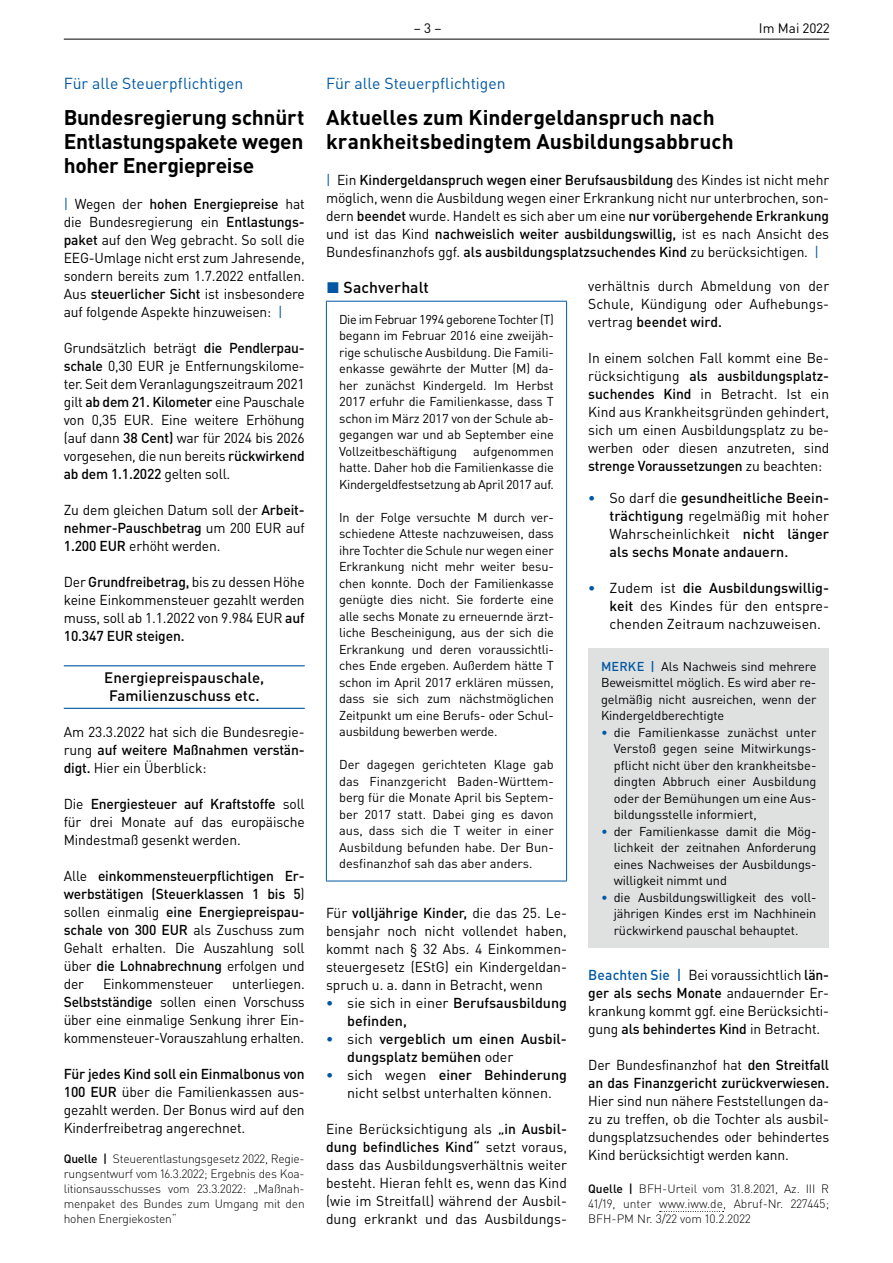
<style>
.page{position:relative;width:893px;height:1263px;background:#fff}
.page>*{position:absolute;margin:0;border:0;box-sizing:border-box;transform-origin:0 0}
.t1{font:700 21px/24px "DIN Pro";letter-spacing:-.005em;color:#000002}
.t2{font:15.75px "DIN Pro";color:#0157a2}
.t3{font:500 15.75px "DIN Pro";letter-spacing:.005em;color:#000002}
.t4{font:500 15px/18px "DIN Pro";letter-spacing:.005em;color:#000002;text-align:center}
.t5{font:14.25px/18px "DIN Pro";letter-spacing:-.01em;color:#000002;text-align:justify}
.t6{font:500 14.25px/18px "DIN Pro";color:#000002}
.t7{font:13.5px "DIN Pro";color:#000002}
.t8{font:12.75px/16.5px "DIN Pro";letter-spacing:-.01em;color:#000002;text-align:justify}
.t9{font:300 12px/15px "DIN Pro";letter-spacing:-.015em;color:#000002;text-align:justify}
.s1{color:#0157a2}
.s2{font-weight:500}
.s3{font-weight:400}
.s4{font-weight:500;color:#0157a2}
</style>
<div class="page">
<hr style="left:64px;top:39px;width:765px;height:1px;background:#000002">
<hr style="left:326px;top:301px;width:241px;height:1px;background:#0157a2">
<hr style="left:326px;top:302px;width:1px;height:579px;background:#0157a2">
<hr style="left:566px;top:302px;width:1px;height:579px;background:#0157a2">
<hr style="left:326px;top:881px;width:241px;height:1px;background:#0157a2">
<svg style="left:660px;top:1211px;width:64px;height:1px"></svg>
<div style="left:588px;top:648px;width:241px;height:300px;background:#dfe1e1"></div>
<hr style="left:64px;top:665px;width:241px;height:1px;background:#0157a2">
<hr style="left:64px;top:708px;width:241px;height:1px;background:#0157a2">
<p class="t2" style="left:64px;top:73px;width:181px">Für alle Steuerpflichtigen</p>
<h1 class="t1" style="left:64px;top:105px;width:242px;text-align:justify">Bundesregierung schnürt Entlastungspakete wegen hoher Energiepreise</h1>
<p class="t5" style="left:64px;top:195px;width:242px"><span class="s1">|</span> Wegen der <span class="s2">hohen Energiepreise</span> hat die Bundesregierung ein <span class="s2">Entlastungs&shy;paket</span> auf den Weg gebracht. So soll die EEG-Umlage nicht erst zum Jahresende, sondern bereits zum 1.7.2022 entfallen.<br>Aus <span class="s2">steuerlicher Sicht</span> ist insbesondere auf folgende Aspekte hinzuweisen: <span class="s1">|</span></p>
<p class="t5" style="left:64px;top:339px;width:242px">Grundsätzlich beträgt <span class="s2">die Pendlerpau&shy;schale</span> 0,30 EUR je Entfernungskilome&shy;ter. Seit dem Veranlagungszeitraum 2021 gilt <span class="s2">ab dem 21. Kilometer</span> eine Pauschale von 0,35 EUR. Eine weitere Erhöhung (auf dann <span class="s2">38 Cent)</span> war für 2024 bis 2026 vorgesehen, die nun bereits <span class="s2">rückwirkend ab dem 1.1.2022</span> gelten soll.</p>
<p class="t5" style="left:64px;top:501px;width:242px">Zu dem gleichen Datum soll der <span class="s2">Arbeit&shy;nehmer-Pauschbetrag</span> um 200 EUR auf <span class="s2">1.200 EUR</span> erhöht werden.</p>
<p class="t5" style="left:64px;top:573px;width:242px">Der <span class="s2">Grundfreibetrag,</span> bis zu dessen Höhe keine Einkommensteuer gezahlt werden muss, soll ab 1.1.2022 von 9.984 EUR <span class="s2">auf 10.347 EUR steigen.</span></p>
<p class="t4" style="left:104px;top:668px;width:161px">Energiepreispauschale,<br>Familienzuschuss etc.</p>
<p class="t5" style="left:64px;top:723px;width:242px">Am 23.3.2022 hat sich die Bundesregie&shy;rung <span class="s2">auf weitere Maßnahmen verstän&shy;digt.</span> Hier ein Überblick:</p>
<p class="t5" style="left:64px;top:795px;width:242px">Die <span class="s2">Energiesteuer auf Kraftstoffe</span> soll für drei Monate auf das europäische Mindestmaß gesenkt werden.</p>
<p class="t6" style="left:64px;top:867px;width:242px;text-align:justify"><span class="s3">Alle</span> einkommensteuerpflichtigen Er&shy;werbstätigen (Steuerklassen 1 bis 5<span class="s3">) sollen einmalig</span> eine Energiepreispau&shy;schale von 300 EUR <span class="s3">als Zuschuss zum Gehalt erhalten. Die Auszahlung soll über</span> die Lohnabrechnung <span class="s3">erfolgen und der</span></p>
<p class="t5" style="left:64px;top:975px;width:242px;text-indent:168px">unterliegen.<br><span class="s2">Selbstständige</span> sollen einen Vorschuss über eine einmalige Senkung ihrer Ein&shy;kommensteuer-Vorauszahlung erhalten.</p>
<p class="t5" style="left:64px;top:1065px;width:242px"><span class="s2">Für jedes Kind soll ein Einmalbonus von 100 EUR</span> über die Familienkassen aus&shy;gezahlt werden. Der Bonus wird auf den Kinderfreibetrag angerechnet.</p>
<p class="t9" style="left:64px;top:1151px;width:242px"><span class="s2">Quelle |</span> Steuerentlastungsgesetz 2022, Regie&shy;rungsentwurf vom 16.3.2022; Ergebnis des Koa&shy;litionsausschusses vom 23.3.2022: „Maßnah&shy;menpaket des Bundes zum Umgang mit den hohen Energiekosten“</p>
<p class="t5" style="left:103px;top:975px;width:112px">Einkommensteuer</p>
<p class="t7" style="left:414px;top:19px;width:29px">– 3 –</p>
<p class="t7" style="left:759px;top:19px;width:72px">Im Mai 2022</p>
<p class="t2" style="left:326px;top:73px;width:181px">Für alle Steuerpflichtigen</p>
<h1 class="t1" style="left:326px;top:105px;width:409px">Aktuelles zum Kindergeldanspruch nach krankheitsbedingtem Ausbildungsabbruch</h1>
<p class="t5" style="left:326px;top:171px;width:505px"><span class="s1">|</span> Ein <span class="s2">Kindergeldanspruch wegen einer Berufsausbildung</span> des Kindes ist nicht mehr möglich, wenn die Ausbildung wegen einer Erkrankung nicht nur unterbrochen, son&shy;dern <span class="s2">beendet</span> wurde. Handelt es sich aber um eine <span class="s2">nur vorübergehende Erkrankung </span>und ist das Kind <span class="s2">nachweislich weiter ausbildungswillig,</span> ist es nach Ansicht des Bundesfinanzhofs ggf. <span class="s2">als ausbildungsplatzsuchendes Kind</span> zu berücksichtigen. <span class="s1">|</span></p>
<p class="t3" style="left:326px;top:276px;width:104px"><span class="s1">◼</span> Sachverhalt</p>
<p class="t8" style="left:339px;top:310px;width:216px">Die im Februar 1994 geborene Tochter (T) begann im Februar 2016 eine zweijäh&shy;rige schulische Ausbildung. Die Famili&shy;enkasse gewährte der Mutter (M) da&shy;her zunächst Kindergeld. Im Herbst 2017 erfuhr die Familienkasse, dass T schon im März 2017 von der Schule ab&shy;gegangen war und ab September eine Vollzeitbeschäftigung</p>
<p class="t5" style="left:588px;top:276px;width:242px">verhältnis durch Abmeldung von der Schule, Kündigung oder Aufhebungs&shy;vertrag <span class="s2">beendet wird.</span></p>
<p class="t5" style="left:588px;top:348px;width:242px">In einem solchen Fall kommt eine Be&shy;rücksichtigung <span class="s2">als ausbildungsplatz&shy;suchendes Kind</span> in Betracht. Ist ein Kind aus Krankheitsgründen gehindert, sich um einen Ausbildungsplatz zu be&shy;werben oder diesen anzutreten, sind <span class="s2">strenge Voraussetzungen</span> zu beachten:</p>
<p class="t6" style="left:609px;top:489px;width:221px;text-align:justify;text-indent:-21px"><span class="s1">•</span> <span class="s3">So darf die</span> gesundheitliche Beein&shy;trächtigung <span class="s3">regelmäßig mit hoher Wahrscheinlichkeit</span> nicht länger als sechs Monate andauern.</p>
<p class="t5" style="left:609px;top:579px;width:221px;text-indent:-21px"><span class="s4">•</span> Zudem ist <span class="s2">die Ausbildungswillig&shy;keit</span> des Kindes für den entspre&shy;chenden Zeitraum nachzuweisen.</p>
<p class="t8" style="left:601px;top:657px;width:217px"><span class="s4">MERKE |</span> Als Nachweis sind mehrere Beweismittel möglich. Es wird aber re&shy;gelmäßig nicht ausreichen, wenn der Kindergeldberechtigte</p>
<p class="t8" style="left:614px;top:723px;width:204px;text-indent:-13px"><span class="s1">•</span> die Familienkasse zunächst unter Verstoß gegen seine Mitwirkungs&shy;pflicht nicht über den krankheitsbe&shy;dingten Abbruch einer Ausbildung oder der Bemühungen um eine Aus&shy;bildungsstelle informiert,</p>
<p class="t8" style="left:614px;top:822px;width:204px;text-indent:-13px"><span class="s1">•</span> der Familienkasse damit die Mög&shy;lichkeit der zeitnahen Anforderung eines Nachweises der Ausbildungs&shy;willigkeit nimmt und</p>
<p class="t8" style="left:614px;top:888px;width:204px;text-indent:-13px"><span class="s1">•</span> die Ausbildungswilligkeit des voll&shy;jährigen Kindes erst im Nachhinein rückwirkend pauschal behauptet.</p>
<p class="t5" style="left:588px;top:966px;width:242px"><span class="s4">Beachten Sie |</span> Bei voraussichtlich <span class="s2">län&shy;ger als sechs Monate</span> andauernder Er&shy;krankung kommt ggf. eine Berücksichti&shy;gung <span class="s2">als behindertes Kind</span> in Betracht.</p>
<p class="t6" style="left:588px;top:1056px;width:242px"><span class="s3">Der Bundesfinanzhof hat</span> den Streitfall an das Finanzgericht zurückverwiesen.</p>
<p class="t5" style="left:588px;top:1092px;width:242px">Hier sind nun nähere Feststellungen da&shy;zu zu treffen, ob die Tochter als ausbil&shy;dungsplatzsuchendes oder behindertes Kind berücksichtigt werden kann.</p>
<p class="t9" style="left:588px;top:1181px;width:242px"><span class="s2">Quelle |</span> BFH-Urteil vom 31.8.2021, Az. III R 41/19, unter www.iww.de, Abruf-Nr. 227445; BFH-PM Nr. 3/22 vom 10.2.2022</p>
<p class="t8" style="left:339px;top:442px;width:216px;text-indent:134px">aufgenommen hatte. Daher hob die Familienkasse die Kindergeldfestsetzung ab April 2017 auf.</p>
<p class="t8" style="left:339px;top:508px;width:216px">In der Folge versuchte M durch ver&shy;schiedene Atteste nachzuweisen, dass ihre Tochter die Schule nur wegen einer Erkrankung nicht mehr weiter besu&shy;chen konnte. Doch der Familienkasse genügte dies nicht. Sie forderte eine alle sechs Monate zu erneuernde ärzt&shy;liche Bescheinigung, aus der sich die Erkrankung und deren voraussichtli&shy;ches Ende ergeben. Außerdem hätte T schon im April 2017 erklären müssen, dass sie sich zum nächstmöglichen Zeitpunkt um eine Berufs- oder Schul&shy;ausbildung bewerben werde.</p>
<p class="t8" style="left:339px;top:756px;width:216px">Der dagegen gerichteten Klage gab das Finanzgericht Baden-Württem&shy;berg für die Monate April bis Septem&shy;ber 2017 statt. Dabei ging es davon aus, dass sich die T weiter in einer Ausbildung befunden habe. Der Bun&shy;desfinanzhof sah das aber anders.</p>
<p class="t5" style="left:326px;top:904px;width:242px">Für <span class="s2">volljährige Kinder,</span> die das 25. Le&shy;bensjahr noch nicht vollendet haben, kommt nach § 32 Abs. 4 Einkommen&shy;steuergesetz (EStG) ein Kindergeldan&shy;spruch u. a. dann in Betracht, wenn</p>
<p class="t6" style="left:347px;top:994px;width:221px;text-indent:-21px"><span class="s1">•</span> <span class="s3">sie sich in einer</span> Berufsausbildung befinden,</p>
<p class="t6" style="left:347px;top:1030px;width:221px;text-indent:-21px"><span class="s1">•</span> <span class="s3">sich</span> vergeblich um einen Ausbil&shy;dungsplatz bemühen <span class="s3">oder</span></p>
<p class="t5" style="left:326px;top:1066px;width:242px;text-align:center"><span class="s4">•</span> sich wegen <span class="s2">einer Behinderung </span>nicht selbst unterhalten können.</p>
<p class="t5" style="left:326px;top:1120px;width:242px">Eine Berücksichtigung als <span class="s2">„in Ausbil&shy;dung befindliches Kind“</span> setzt voraus, dass das Ausbildungsverhältnis weiter besteht. Hieran fehlt es, wenn das Kind (wie im Streitfall) während der Ausbil&shy;dung erkrankt und das Ausbildungs-</p>
</div>
